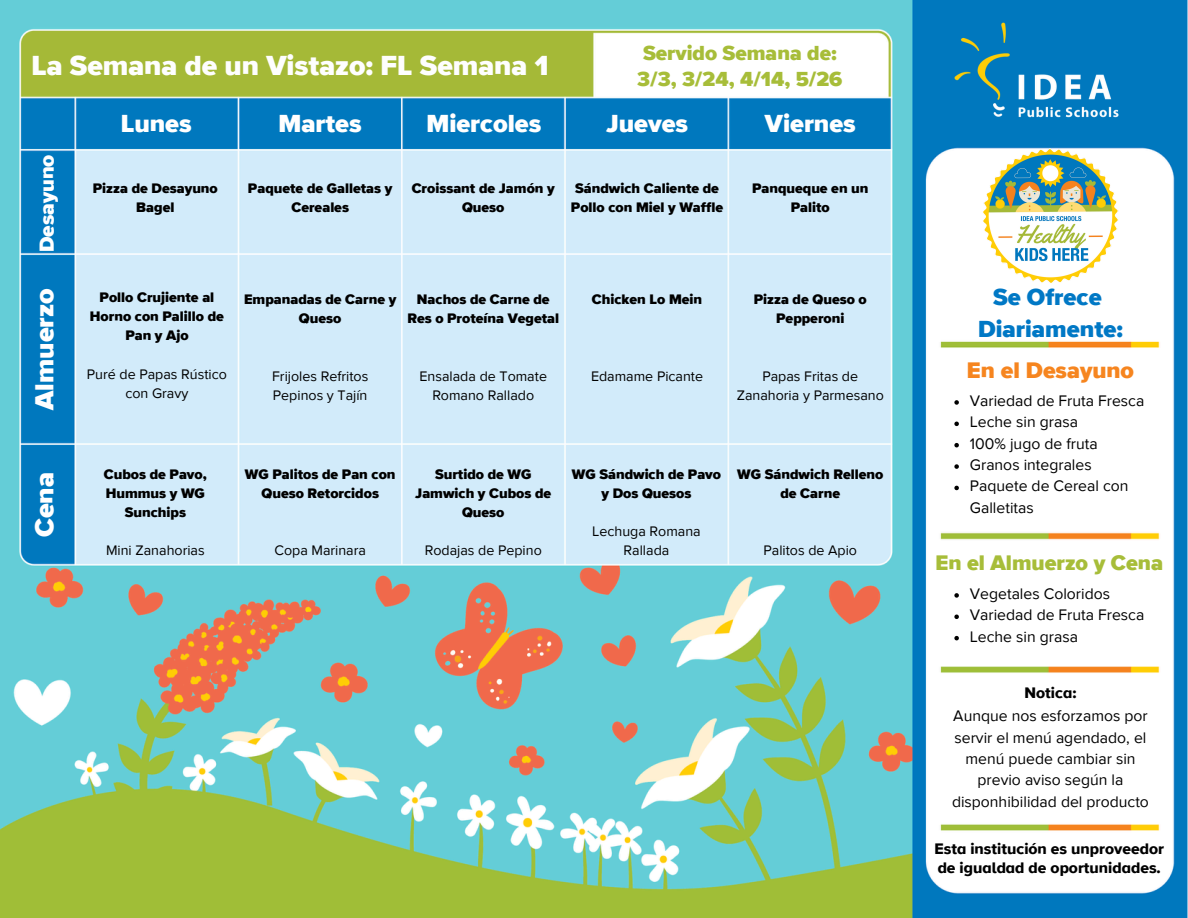
<style>
.page{position:relative;width:1188px;height:918px;background:#fff}
.page>*{position:absolute;margin:0;border:0;box-sizing:border-box;transform-origin:0 0}
.t1{font:900 28.5px "Proxima Nova";color:#fefefe}
.t2{font:900 27px "Proxima Nova";color:#fff}
.t3{font:900 25.5px "Proxima Nova";color:#fff}
.t4{font:900 24px/32.7px "Proxima Nova";color:#0078c5;text-align:center}
.t5{font:900 23.25px "Proxima Nova";color:#f6851f}
.t6{font:900 21.75px "Proxima Nova";color:#a7bd39}
.t7{font:900 21px/25.8px "Proxima Nova";color:#a7bd39}
.t8{font:900 21px "Proxima Nova";color:#fff}
.t9{font:15.75px/21.3px "Proxima Nova";color:#000}
.t10{font:15.75px/19.2px "Proxima Nova A Extrabld";color:#000}
.t11{font:900 14.25px/19.2px "Proxima Nova";color:#000;text-align:center}
.t12{font:14.25px/19.2px "Proxima Nova";color:#000;text-align:center}
</style>
<div class="page">
<img style="left:0;top:0;width:1188px;height:918px">
<img style="left:913px;top:0;width:275px;height:190px">
<img style="left:982px;top:147px;width:137px;height:137px">
<svg style="left:954px;top:400px;width:5px;height:5px"></svg>
<svg style="left:954px;top:422px;width:5px;height:4px"></svg>
<svg style="left:954px;top:443px;width:5px;height:4px"></svg>
<svg style="left:954px;top:464px;width:5px;height:5px"></svg>
<svg style="left:954px;top:486px;width:5px;height:4px"></svg>
<svg style="left:954px;top:593px;width:5px;height:5px"></svg>
<svg style="left:954px;top:615px;width:5px;height:4px"></svg>
<svg style="left:954px;top:636px;width:5px;height:4px"></svg>
<h1 class="t1" style="left:31px;top:52px;width:519px">La Semana de un Vistazo: FL Semana 1</h1>
<h2 class="t7" style="left:637px;top:41px;width:207px">Servido Semana de:<br>3/3, 3/24, 4/14, 5/26</h2>
<h2 class="t3" style="left:121px;top:112px;width:72px">Lunes</h2>
<h2 class="t3" style="left:278px;top:112px;width:85px">Martes</h2>
<h2 class="t3" style="left:426px;top:112px;width:116px">Miercoles</h2>
<h2 class="t3" style="left:606px;top:112px;width:83px">Jueves</h2>
<h3 class="t3" style="left:765px;top:112px;width:92px">Viernes</h3>
<h4 class="t8" style="left:37px;top:252px;width:99px;rotate:-90deg">Desayuno</h4>
<h1 class="t2" style="left:32px;top:410px;width:123px;rotate:-90deg">Almuerzo</h1>
<h1 class="t2" style="left:32px;top:537px;width:66px;rotate:-90deg">Cena</h1>
<p class="t11" style="left:93px;top:179px;width:126px">Pizza de Desayuno<br>Bagel</p>
<p class="t11" style="left:248px;top:179px;width:146px">Paquete de Galletas y<br>Cereales</p>
<h4 class="t11" style="left:412px;top:179px;width:145px">Croissant de Jamón y<br>Queso</h4>
<h2 class="t11" style="left:571px;top:179px;width:154px;text-align:left">Sándwich Caliente de<br>Pollo con Miel y Waffle</h2>
<p class="t11" style="left:752px;top:179px;width:118px">Panqueque en un<br>Palito</p>
<h4 class="t11" style="left:90px;top:288px;width:135px">Pollo Crujiente al<br>Horno con Palillo de<br>Pan y Ajo</h4>
<p class="t12" style="left:87px;top:365px;width:142px">Puré de Papas Rústico con Gravy</p>
<h4 class="t11" style="left:244px;top:291px;width:154px">Empanadas de Carne y<br>Queso</h4>
<p class="t11" style="left:407px;top:291px;width:153px">Nachos de Carne de<br>Res o Proteína Vegetal</p>
<p class="t12" style="left:272px;top:367px;width:98px">Frijoles Refritos</p>
<p class="t12" style="left:273px;top:386px;width:96px">Pepinos y Tajín</p>
<p class="t12" style="left:420px;top:367px;width:129px">Ensalada de Tomate<br>Romano Rallado</p>
<p class="t11" style="left:592px;top:291px;width:112px">Chicken Lo Mein</p>
<p class="t12" style="left:591px;top:367px;width:114px">Edamame Picante</p>
<h3 class="t11" style="left:754px;top:291px;width:114px">Pizza de Queso o<br>Pepperoni</h3>
<p class="t12" style="left:737px;top:367px;width:149px">Papas Fritas de<br>Zanahoria y Parmesano</p>
<p class="t11" style="left:104px;top:465px;width:104px">Cubos de Pavo,<br>Hummus y WG<br>Sunchips</p>
<h4 class="t12" style="left:106px;top:541px;width:100px">Mini Zanahorias</h4>
<h4 class="t11" style="left:245px;top:465px;width:152px">WG Palitos de Pan con<br>Queso Retorcidos</h4>
<p class="t12" style="left:274px;top:541px;width:93px">Copa Marinara</p>
<p class="t11" style="left:415px;top:465px;width:138px">Surtido de WG<br>Jamwich y Cubos de<br>Queso</p>
<h2 class="t12" style="left:425px;top:541px;width:119px">Rodajas de Pepino</h2>
<p class="t11" style="left:572px;top:465px;width:151px">WG Sándwich de Pavo y Dos Quesos</p>
<p class="t12" style="left:592px;top:522px;width:110px">Lechuga Romana<br>Rallada</p>
<p class="t11" style="left:737px;top:465px;width:148px">WG Sándwich Relleno de Carne</p>
<p class="t12" style="left:763px;top:541px;width:95px">Palitos de Apio</p>
<p class="t4" style="left:978px;top:282px;width:146px">Se Ofrece<br>Diariamente:</p>
<p class="t5" style="left:967px;top:360px;width:169px">En el Desayuno</p>
<h4 class="t9" style="left:970px;top:391px;width:176px">Variedad de Fruta Fresca</h4>
<p class="t9" style="left:970px;top:412px;width:110px">Leche sin grasa</p>
<p class="t9" style="left:970px;top:433px;width:129px">100% jugo de fruta</p>
<h4 class="t9" style="left:970px;top:455px;width:123px">Granos integrales</h4>
<p class="t9" style="left:970px;top:476px;width:160px">Paquete de Cereal con<br>Galletitas</p>
<h3 class="t6" style="left:935px;top:553px;width:229px">En el Almuerzo y Cena</h3>
<p class="t9" style="left:970px;top:584px;width:142px">Vegetales Coloridos</p>
<h4 class="t9" style="left:970px;top:605px;width:176px">Variedad de Fruta Fresca</h4>
<p class="t9" style="left:970px;top:626px;width:110px">Leche sin grasa</p>
<p class="t10" style="left:1025px;top:683px;width:53px">Notica:</p>
<h4 class="t9" style="left:952px;top:706px;width:199px;text-align:center">Aunque nos esforzamos por servir el menú agendado, el menú puede cambiar sin previo aviso según la disponhibilidad del producto</h4>
<h4 class="t10" style="left:935px;top:840px;width:231px">Esta institución es unproveedor de igualdad de oportunidades.</h4>
</div>
